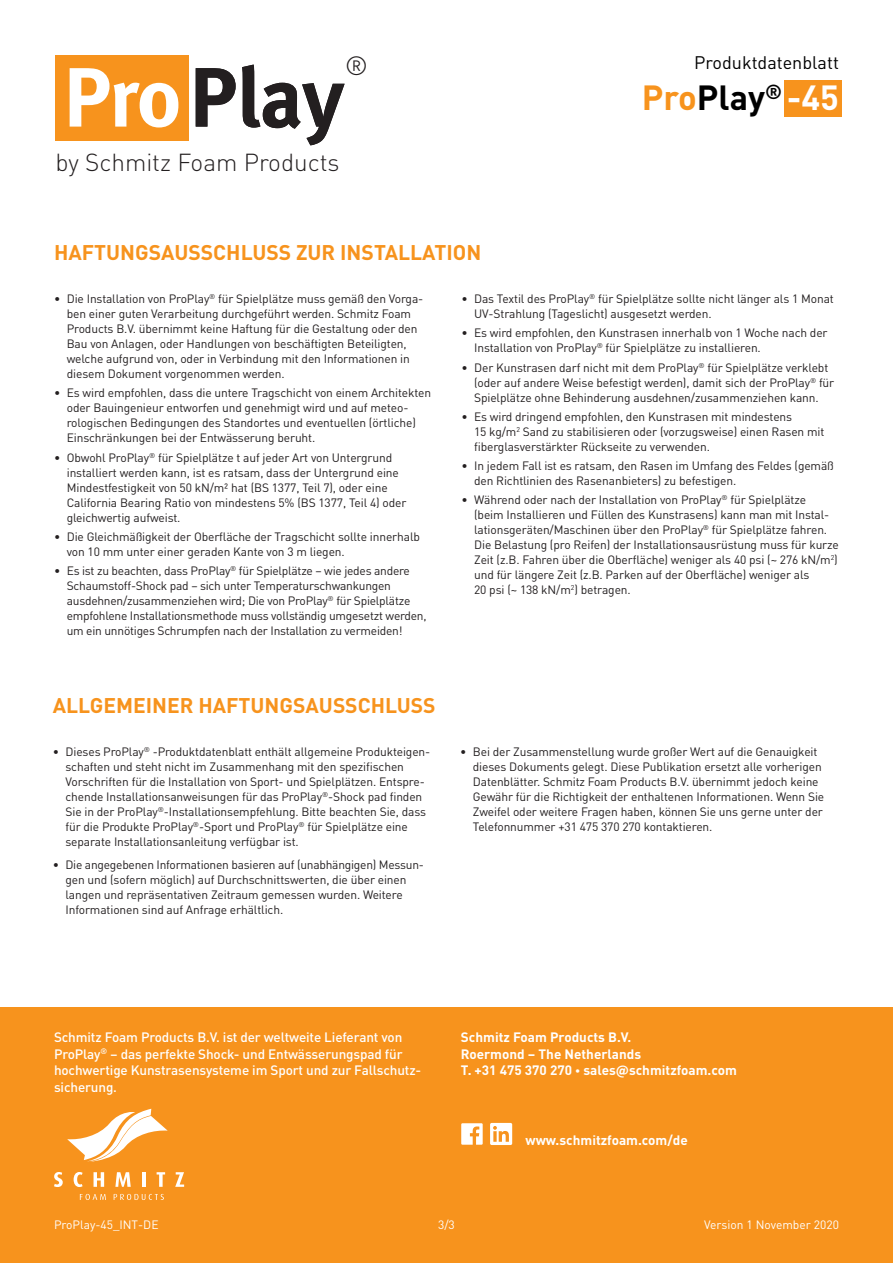
<style>
.page{position:relative;width:893px;height:1263px;background:#fff}
.page>*{position:absolute;margin:0;border:0;box-sizing:border-box;transform-origin:0 0}
.t1{font:700 34.5px "DIN";color:#000}
.t2{font:300 26.1px "DIN Pro";color:#231f20}
.t3{font:300 24.3px "DIN Pro";color:#231f20}
.t4{font:700 21px "DIN";color:#f7931d}
.t5{font:18px "DIN";color:#000}
.t6{font:500 13.5px/16.5px "DIN Pro";letter-spacing:-.01em;color:#fff}
.t7{font:700 13.5px/16.5px "DIN Pro";color:#fff}
.t8{font:12px/15px "DIN";letter-spacing:-.01em;color:#231f20}
.t9{font:12px "DIN";color:#fff}
.s1{color:#f7931d}
.s2{color:#fff}
.s3{font-size:10.5px}
</style>
<div class="page">
<div style="left:784px;top:80px;width:58px;height:37px;background:#f7931d"></div>
<div style="left:55px;top:55px;width:134px;height:86px;background:#f7931d"></div>
<svg style="left:69px;top:68px;width:109px;height:60px"></svg>
<svg style="left:196px;top:68px;width:40px;height:59px"></svg>
<svg style="left:242px;top:65px;width:103px;height:80px"></svg>
<div style="left:0;top:1008px;width:893px;height:255px;background:#f7931d"></div>
<svg style="left:461px;top:1123px;width:22px;height:22px"></svg>
<svg style="left:490px;top:1123px;width:22px;height:22px"></svg>
<svg style="left:54px;top:1172px;width:9px;height:15px"></svg>
<svg style="left:74px;top:1172px;width:9px;height:15px"></svg>
<svg style="left:94px;top:1172px;width:10px;height:15px"></svg>
<svg style="left:115px;top:1172px;width:16px;height:15px"></svg>
<hr style="left:142px;top:1172px;width:3px;height:15px;background:#fff">
<svg style="left:157px;top:1172px;width:8px;height:15px"></svg>
<svg style="left:175px;top:1172px;width:9px;height:15px"></svg>
<svg style="left:80px;top:1194px;width:26px;height:6px"></svg>
<svg style="left:114px;top:1194px;width:50px;height:6px"></svg>
<svg style="left:67px;top:1109px;width:101px;height:53px"></svg>
<h2 class="t2" style="left:345px;top:48px;width:25px">®</h2>
<h3 class="t3" style="left:55px;top:146px;width:286px">by Schmitz Foam Products</h3>
<h3 class="t5" style="left:694px;top:51px;width:146px">Produktdatenblatt</h3>
<h1 class="t1" style="left:642px;top:75px;width:199px"><span class="s1">Pro</span>Play<sup>®</sup> <span class="s2">-45</span></h1>
<p class="t4" style="left:54px;top:239px;width:429px">HAFTUNGSAUSSCHLUSS ZUR INSTALLATION</p>
<p class="t8" style="left:67px;top:291px;width:358px;text-indent:-13px">• Die Installation von ProPlay<sup>®</sup> für Spielplätze muss gemäß den Vorga&shy;ben einer guten Verarbeitung durchgeführt werden. Schmitz Foam Products B.V. übernimmt keine Haftung für die Gestaltung oder den Bau von Anlagen, oder Handlungen von beschäftigten Beteiligten, welche aufgrund von, oder in Verbindung mit den Informationen in diesem Dokument vorgenommen werden.</p>
<p class="t8" style="left:67px;top:385px;width:366px;text-indent:-13px">• Es wird empfohlen, dass die untere Tragschicht von einem Architekten oder Bauingenieur entworfen und genehmigt wird und auf meteo&shy;rologischen Bedingungen des Standortes und eventuellen (örtliche)<br>Einschränkungen bei der Entwässerung beruht.</p>
<p class="t8" style="left:67px;top:450px;width:341px;text-indent:-13px">• Obwohl ProPlay<sup>®</sup> für Spielplätze t auf jeder Art von Untergrund installiert werden kann, ist es ratsam, dass der Untergrund eine Mindestfestigkeit von 50 kN/m² hat (BS 1377, Teil 7), oder eine California Bearing Ratio von mindestens 5% (BS 1377, Teil 4) oder gleichwertig aufweist.</p>
<p class="t8" style="left:67px;top:529px;width:355px;text-indent:-13px">• Die Gleichmäßigkeit der Oberfläche der Tragschicht sollte innerhalb von 10 mm unter einer geraden Kante von 3 m liegen.</p>
<p class="t8" style="left:67px;top:563px;width:361px;text-indent:-13px">• Es ist zu beachten, dass ProPlay<sup>®</sup> für Spielplätze – wie jedes andere Schaumstoff-Shock pad – sich unter Temperaturschwankungen ausdehnen/zusammenziehen wird; Die von ProPlay<sup>®</sup> für Spielplätze empfohlene Installationsmethode muss vollständig umgesetzt werden, um ein unnötiges Schrumpfen nach der Installation zu vermeiden!</p>
<p class="t8" style="left:474px;top:291px;width:361px;text-indent:-13px">• Das Textil des ProPlay<sup>®</sup> für Spielplätze sollte nicht länger als 1 Monat<br>UV-Strahlung (Tageslicht) ausgesetzt werden.</p>
<p class="t8" style="left:474px;top:325px;width:355px;text-indent:-13px">• Es wird empfohlen, den Kunstrasen innerhalb von 1 Woche nach der<br>Installation von ProPlay<sup>®</sup> für Spielplätze zu installieren.</p>
<p class="t8" style="left:474px;top:360px;width:362px;text-indent:-13px">• Der Kunstrasen darf nicht mit dem ProPlay<sup>®</sup> für Spielplätze verklebt (oder auf andere Weise befestigt werden), damit sich der ProPlay<sup>®</sup> für<br>Spielplätze ohne Behinderung ausdehnen/zusammenziehen kann.</p>
<p class="t8" style="left:474px;top:409px;width:352px;text-indent:-13px">• Es wird dringend empfohlen, den Kunstrasen mit mindestens<br>15 kg/m<sup>2</sup> Sand zu stabilisieren oder (vorzugsweise) einen Rasen mit fiberglasverstärkter Rückseite zu verwenden.</p>
<p class="t8" style="left:474px;top:458px;width:361px;text-indent:-13px">• In jedem Fall ist es ratsam, den Rasen im Umfang des Feldes (gemäß den Richtlinien des Rasenanbieters) zu befestigen.</p>
<p class="t8" style="left:474px;top:492px;width:366px;text-indent:-13px">• Während oder nach der Installation von ProPlay<sup>®</sup> für Spielplätze<br>(beim Installieren und Füllen des Kunstrasens) kann man mit Instal&shy;lationsgeräten/Maschinen über den ProPlay<sup>®</sup> für Spielplätze fahren.<br>Die Belastung (pro Reifen) der Installationsausrüstung muss für kurze Zeit (z.B. Fahren über die Oberfläche) weniger als 40 psi (~ 276 kN/m<sup>2</sup>) und für längere Zeit (z.B. Parken auf der Oberfläche) weniger als<br>20 psi (~ 138 kN/m<sup>2</sup>) betragen.</p>
<p class="t4" style="left:53px;top:691px;width:384px">ALLGEMEINER HAFTUNGSAUSSCHLUSS</p>
<p class="t8" style="left:65px;top:744px;width:366px;text-indent:-13px">• Dieses ProPlay<sup>®</sup> -Produktdatenblatt enthält allgemeine Produkteigen&shy;schaften und steht nicht im Zusammenhang mit den spezifischen Vorschriften für die Installation von Sport- und Spielplätzen. Entspre&shy;chende Installationsanweisungen für das ProPlay<sup>®</sup>-Shock pad finden Sie in der ProPlay<sup>®</sup>-Installationsempfehlung. Bitte beachten Sie, dass für die Produkte ProPlay<sup>®</sup>-Sport und ProPlay<sup>®</sup> für Spielplätze eine separate Installationsanleitung verfügbar ist.</p>
<p class="t8" style="left:65px;top:857px;width:360px;text-indent:-13px">• Die angegebenen Informationen basieren auf (unabhängigen) Messun&shy;gen und (sofern möglich) auf Durchschnittswerten, die über einen langen und repräsentativen Zeitraum gemessen wurden. Weitere Informationen sind auf Anfrage erhältlich.</p>
<p class="t8" style="left:473px;top:744px;width:353px;text-indent:-13px">• Bei der Zusammenstellung wurde großer Wert auf die Genauigkeit dieses Dokuments gelegt. Diese Publikation ersetzt alle vorherigen Datenblätter. Schmitz Foam Products B.V. übernimmt jedoch keine Gewähr für die Richtigkeit der enthaltenen Informationen. Wenn Sie Zweifel oder weitere Fragen haben, können Sie uns gerne unter der Telefonnummer +31 475 370 270 kontaktieren.</p>
<p class="t6" style="left:54px;top:1028px;width:369px">Schmitz Foam Products B.V. ist der weltweite Lieferant von ProPlay<sup>®</sup> – das perfekte Shock- und Entwässerungspad für hochwertige Kunstrasensysteme im Sport und zur Fallschutz&shy;sicherung.</p>
<p class="t7" style="left:461px;top:1028px;width:277px">Schmitz Foam Products B.V.<br>Roermond – The Netherlands<br>T. +31 475 370 270 <span class="s3">•</span> sales@schmitzfoam.com</p>
<p class="t7" style="left:525px;top:1131px;width:164px">www.schmitzfoam.com/de</p>
<p class="t9" style="left:54px;top:1217px;width:106px">ProPlay-45_INT-DE</p>
<p class="t9" style="left:438px;top:1217px;width:18px">3/3</p>
<p class="t9" style="left:704px;top:1217px;width:136px">Version 1 November 2020</p>
</div>
